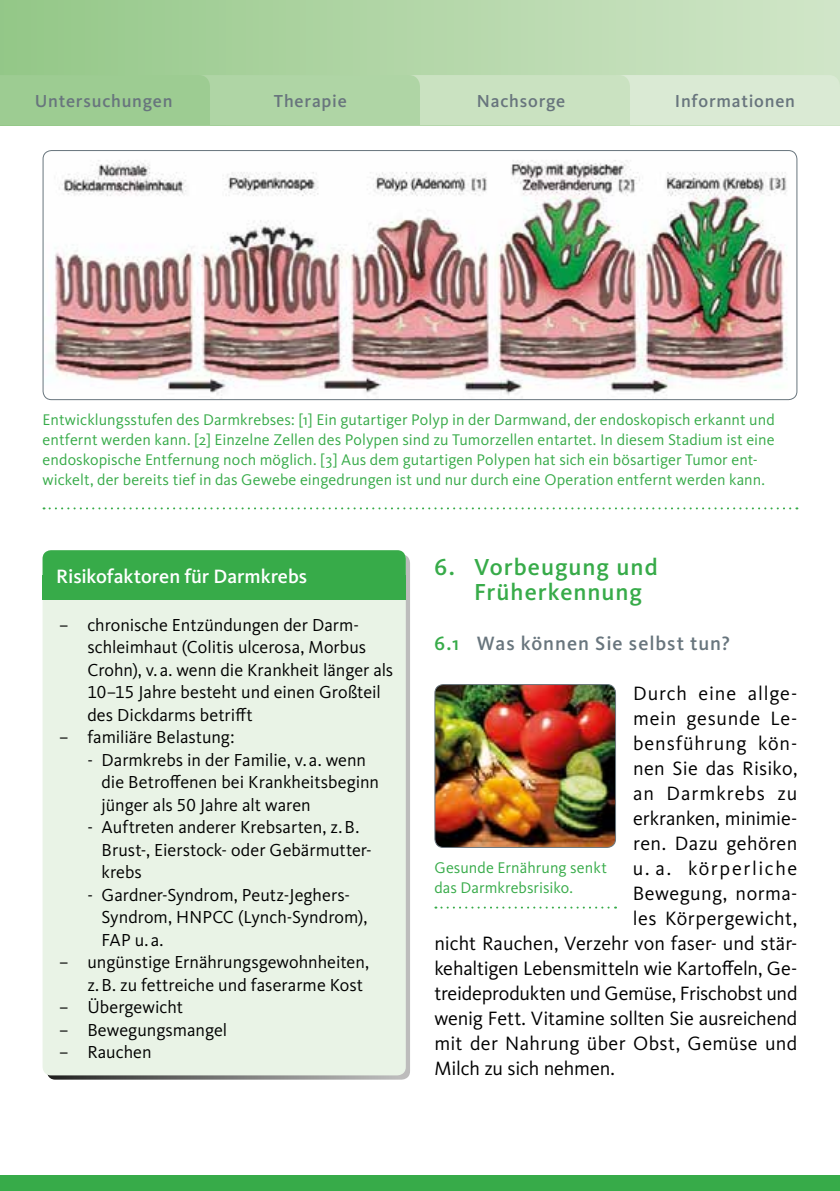
<style>
.page{position:relative;width:840px;height:1191px;background:#fff}
.page>*{position:absolute;margin:0;border:0;box-sizing:border-box;transform-origin:0 0}
.t1{font:500 24px/25px "Kievit Pro";letter-spacing:.04em;color:#37ab49}
.t2{font:20px "Kievit Pro";letter-spacing:.005em;color:#000}
.t3{font:20px "Kievit Pro";letter-spacing:-.015em;color:#000}
.t4{font:500 20px "Kievit Pro";letter-spacing:-.005em;color:#fff}
.t5{font:500 20px "Kievit Pro";letter-spacing:.05em;color:#68757d}
.t6{font:20px "Kievit Pro";letter-spacing:.025em;color:#000}
.t7{font:20px "Kievit Pro";letter-spacing:.04em;color:#000}
.t8{font:20px "Kievit Pro";letter-spacing:.045em;color:#000}
.t9{font:20px "Kievit Pro";letter-spacing:.085em;color:#000}
.t10{font:20px "Kievit Pro";letter-spacing:.03em;color:#000}
.t11{font:20px "Kievit Pro";letter-spacing:.05em;color:#000}
.t12{font:18px/22.4px "Kievit Pro";color:#000}
.t13{font:500 18px "Kievit Pro";letter-spacing:.04em;color:#68757d}
.t14{font:16px/20px "Kievit Pro";letter-spacing:.005em;color:#37ab49}
.s1{color:#37ab49}
</style>
<div class="page">
<div style="left:0;top:0;width:839px;height:125px;background:linear-gradient(to right,#94c788,#d1e6c9)"></div>
<div style="left:0;top:1175px;width:839px;height:16px;background:#37ab49"></div>
<svg style="left:47px;top:554px;width:363px;height:525px;background:#abadaa"></svg>
<div style="left:43px;top:550px;width:362px;height:525px;background:#e9f3e6;border-radius:9px"></div>
<div style="left:43px;top:550px;width:362px;height:42px;background:#37ab49;border-radius:9px"></div>
<div style="left:43px;top:575px;width:362px;height:25px;background:#37ab49"></div>
<svg style="left:44px;top:507px;width:753px;height:2px"></svg>
<img style="left:43px;top:151px;width:753px;height:249px">
<div style="left:43px;top:150px;width:754px;height:250px;border:1px solid #68757d;border-radius:9px"></div>
<svg style="left:0;top:75px;width:839px;height:50px;background:#bbdbb2"></svg>
<img style="left:436px;top:684px;width:179px;height:163px">
<div style="left:434px;top:684px;width:181px;height:164px;border:1px solid #68757d;border-radius:9px"></div>
<svg style="left:435px;top:906px;width:180px;height:2px"></svg>
<p class="t13" style="left:35px;top:90px;width:139px">Untersuchungen</p>
<p class="t13" style="left:273px;top:90px;width:74px">Therapie</p>
<p class="t13" style="left:476px;top:90px;width:90px">Nachsorge</p>
<p class="t13" style="left:674px;top:90px;width:122px">Informationen</p>
<p class="t14" style="left:43px;top:409px;width:733px">Entwicklungsstufen des Darmkrebses: [1] Ein gutartiger Polyp in der Darmwand, der endoskopisch erkannt und entfernt werden kann. [2] Einzelne Zellen des Polypen sind zu Tumorzellen entartet. In diesem Stadium ist eine endoskopische Entfernung noch möglich. [3] Aus dem gutartigen Polypen hat sich ein bösartiger Tumor ent&shy;wickelt, der bereits tief in das Gewebe eingedrungen ist und nur durch eine Operation entfernt werden kann.</p>
<p class="t4" style="left:56px;top:564px;width:252px">Risikofaktoren für Darmkrebs</p>
<p class="t12" style="left:87px;top:613px;width:307px;text-indent:-28px">– chronische Entzündungen der Darm&shy;schleimhaut (Colitis ulcerosa, Morbus Crohn), v. a. wenn die Krankheit länger als 10–15 Jahre besteht und einen Großteil des Dickdarms betrifft</p>
<p class="t12" style="left:59px;top:726px;width:177px">– familiäre Belastung:</p>
<p class="t12" style="left:101px;top:748px;width:279px;text-indent:-14px">- Darmkrebs in der Familie, v. a. wenn die Betroffenen bei Krankheitsbeginn jünger als 50 Jahre alt waren</p>
<p class="t12" style="left:101px;top:816px;width:271px;text-indent:-14px">- Auftreten anderer Krebsarten, z. B.<br>Brust-, Eierstock- oder Gebärmutter&shy;krebs</p>
<p class="t12" style="left:101px;top:883px;width:267px;text-indent:-14px">- Gardner-Syndrom, Peutz-Jeghers-<br>Syndrom, HNPCC (Lynch-Syndrom),<br>FAP u. a.</p>
<p class="t12" style="left:87px;top:951px;width:283px;text-indent:-28px">– ungünstige Ernährungsgewohnheiten, z. B. zu fettreiche und faserarme Kost</p>
<p class="t12" style="left:59px;top:996px;width:125px">– Übergewicht</p>
<p class="t12" style="left:59px;top:1018px;width:170px">– Bewegungsmangel</p>
<p class="t12" style="left:59px;top:1041px;width:94px">– Rauchen</p>
<h1 class="t1" style="left:474px;top:554px;width:185px;text-indent:-40px">6. Vorbeugung und<br>Früherkennung</h1>
<p class="t5" style="left:434px;top:631px;width:297px"><span class="s1">6.1</span> Was können Sie selbst tun?</p>
<p class="t7" style="left:632px;top:681px;width:166px">Durch eine allge-</p>
<p class="t10" style="left:632px;top:706px;width:166px">mein gesunde Le-</p>
<p class="t8" style="left:632px;top:731px;width:166px">bensführung kön-</p>
<p class="t2" style="left:632px;top:756px;width:166px">nen Sie das Risiko,</p>
<p class="t11" style="left:632px;top:781px;width:166px">an Darmkrebs zu</p>
<p class="t2" style="left:632px;top:806px;width:166px">erkranken, minimie-</p>
<p class="t2" style="left:632px;top:831px;width:166px">ren. Dazu gehören</p>
<p class="t9" style="left:632px;top:856px;width:166px">u. a. körperliche</p>
<p class="t2" style="left:632px;top:881px;width:166px">Bewegung, norma-</p>
<p class="t6" style="left:632px;top:906px;width:166px">les Körpergewicht,</p>
<p class="t2" style="left:434px;top:931px;width:364px">nicht Rauchen, Verzehr von faser- und stär-</p>
<p class="t2" style="left:434px;top:956px;width:364px">kehaltigen Lebensmitteln wie Kartoffeln, Ge-</p>
<p class="t3" style="left:434px;top:981px;width:364px">treideprodukten und Gemüse, Frischobst und</p>
<p class="t2" style="left:434px;top:1006px;width:364px">wenig Fett. Vitamine sollten Sie ausreichend</p>
<p class="t2" style="left:434px;top:1031px;width:364px">mit der Nahrung über Obst, Gemüse und</p>
<p class="t2" style="left:434px;top:1056px;width:182px">Milch zu sich nehmen.</p>
<p class="t14" style="left:434px;top:857px;width:174px">Gesunde Ernährung senkt das Darmkrebsrisiko.</p>
</div>
